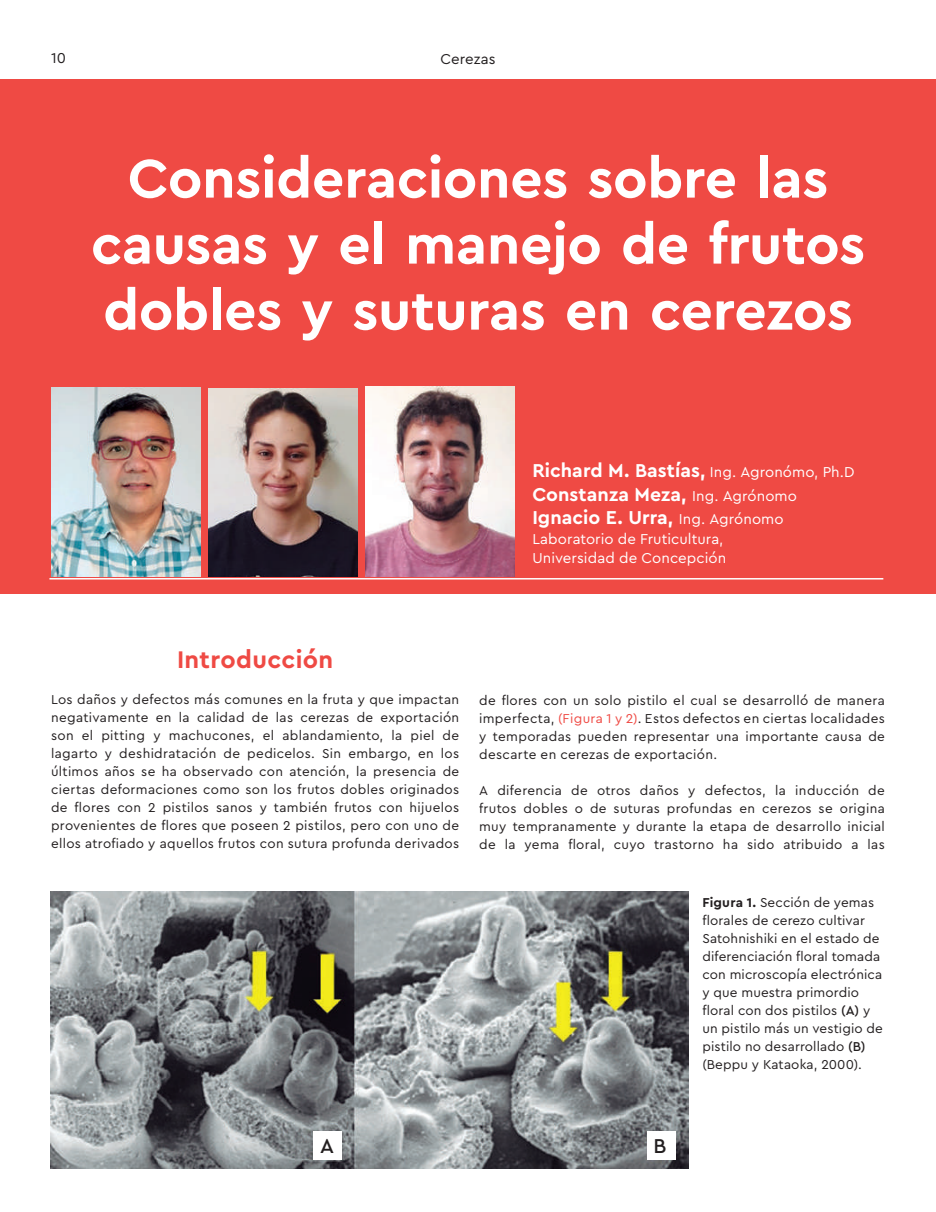
<style>
.page{position:relative;width:936px;height:1212px;background:#fff}
.page>*{position:absolute;margin:0;border:0;box-sizing:border-box;transform-origin:0 0}
.t1{font:700 57px/66px "Cera Pro";letter-spacing:-.005em;color:#fff;text-align:center}
.t2{font:700 25.2px "Cera Pro";letter-spacing:.015em;color:#ef4a44}
.t3{font:500 21px "Cera Pro";color:#231f20}
.t4{font:700 19.5px/23.4px "Cera Pro";letter-spacing:.005em;color:#fff}
.t5{font:15px/19.5px "Cera Pro";letter-spacing:.005em;color:#fff}
.t6{font:15px "Cera Pro";color:#231f20}
.t7{font:13.5px/18px "Cera Pro";letter-spacing:.015em;color:#231f20;text-align:justify}
.s1{font-weight:400;font-size:15px}
.s2{color:#ef4a44}
.s3{font-weight:700}
.s4{font-weight:500}
</style>
<div class="page">
<div style="left:0;top:80px;width:935px;height:514px;background:#ef4a44"></div>
<img style="left:52px;top:388px;width:148px;height:188px">
<img style="left:208px;top:388px;width:149px;height:188px">
<img style="left:366px;top:387px;width:148px;height:189px">
<hr style="left:49px;top:578px;width:834px;height:1px;background:#fff">
<img style="left:50px;top:891px;width:638px;height:277px">
<div style="left:313px;top:1131px;width:29px;height:28px;background:#fff"></div>
<div style="left:647px;top:1131px;width:28px;height:28px;background:#fff"></div>
<p class="t6" style="left:51px;top:48px;width:16px">10</p>
<p class="t6" style="left:440px;top:49px;width:57px">Cerezas</p>
<h1 class="t1" style="left:91px;top:143px;width:775px">Consideraciones sobre las causas y el manejo de frutos dobles y suturas en cerezos</h1>
<h3 class="t4" style="left:532px;top:458px;width:323px">Richard M. Bastías, <span class="s1">Ing. Agronómo, Ph.D<br></span>Constanza Meza, <span class="s1">Ing. Agrónomo<br></span>Ignacio E. Urra, <span class="s1">Ing. Agrónomo</span></h3>
<p class="t5" style="left:532px;top:528px;width:195px">Laboratorio de Fruticultura,<br>Universidad de Concepción</p>
<h2 class="t2" style="left:177px;top:643px;width:158px">Introducción</h2>
<p class="t7" style="left:51px;top:690px;width:410px">Los daños y defectos más comunes en la fruta y que impactan negativamente en la calidad de las cerezas de exportación son el pitting y machucones, el ablandamiento, la piel de lagarto y deshidratación de pedicelos. Sin embargo, en los últimos años se ha observado con atención, la presencia de ciertas deformaciones como son los frutos dobles originados de flores con 2 pistilos sanos y también frutos con hijuelos provenientes de flores que poseen 2 pistilos, pero con uno de ellos atrofiado y aquellos frutos con sutura profunda derivados</p>
<p class="t7" style="left:479px;top:691px;width:407px">de flores con un solo pistilo el cual se desarrolló de manera imperfecta, <span class="s2">(Figura 1 y 2)</span>. Estos defectos en ciertas localidades y temporadas pueden representar una importante causa de descarte en cerezas de exportación.</p>
<p class="t7" style="left:479px;top:781px;width:407px">A diferencia de otros daños y defectos, la inducción de frutos dobles o de suturas profundas en cerezos se origina muy tempranamente y durante la etapa de desarrollo inicial de la yema floral, cuyo trastorno ha sido atribuido a las</p>
<h3 class="t3" style="left:320px;top:1131px;width:15px">A</h3>
<h3 class="t3" style="left:653px;top:1131px;width:14px">B</h3>
<p class="t7" style="left:702px;top:892px;width:182px;text-align:left"><span class="s3">Figura 1.</span> Sección de yemas florales de cerezo cultivar<br>Satohnishiki en el estado de diferenciación floral tomada con microscopía electrónica y que muestra primordio floral con dos pistilos <span class="s4">(A)</span> y un pistilo más un vestigio de pistilo no desarrollado <span class="s4">(B) </span>(Beppu y Kataoka, 2000).</p>
</div>
